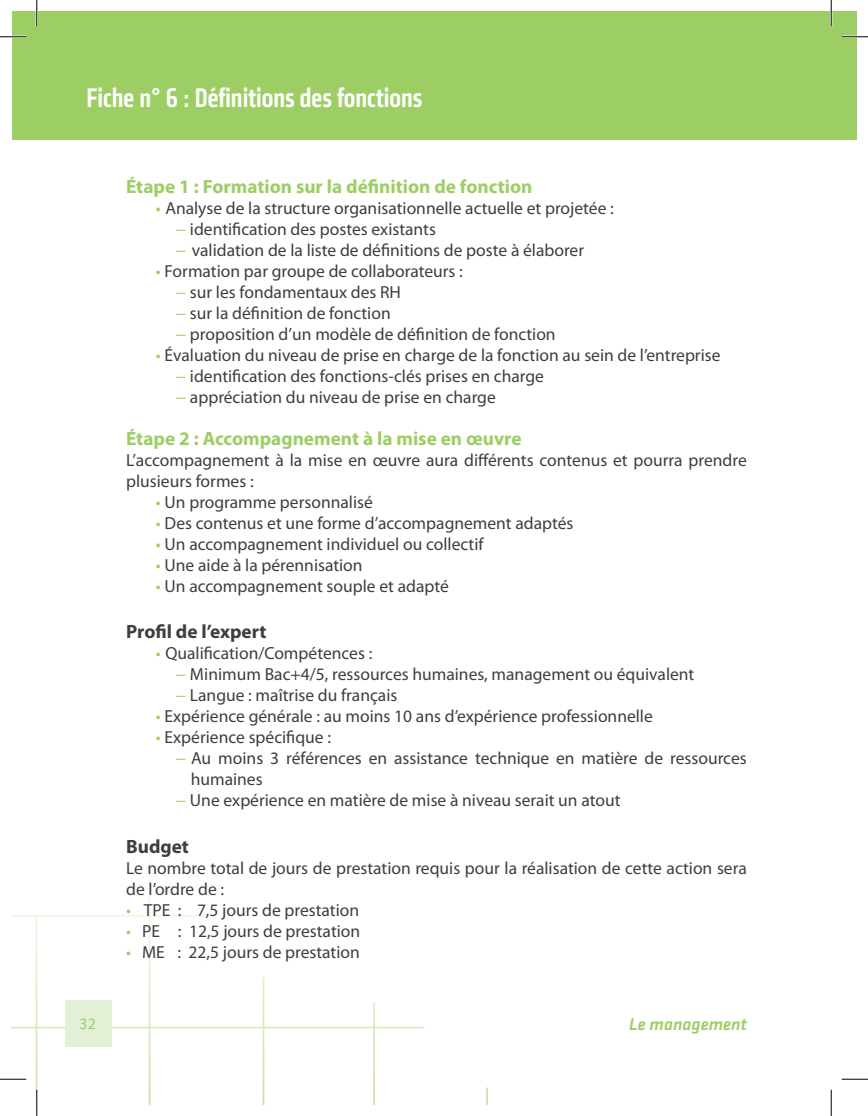
<style>
.page{position:relative;width:868px;height:1116px;background:#fff}
.page>*{position:absolute;margin:0;border:0;box-sizing:border-box;transform-origin:0 0}
.t1{font:500 condensed 28px "Klavika CH";color:#fff}
.t2{font:700 19.25px "Myriad Pro";color:#9dce65}
.t3{font:700 19.25px "Myriad Pro";color:#3e3e3f}
.t4{font:17.5px/21px "Myriad Pro";color:#3e3e3f}
.t5{font:17.5px "Klavika Medium Italic OSF";color:#9dce65}
.t6{font:15.75px "Myriad Pro";color:#9dce65}
.s1{color:#9dce65}
</style>
<div class="page">
<svg style="left:486px;top:1087px;width:1px;height:16px"></svg>
<hr style="left:373px;top:1002px;width:2px;height:101px;background:#9dce65">
<hr style="left:262px;top:976px;width:2px;height:127px;background:#9dce65">
<hr style="left:149px;top:838px;width:1px;height:265px;background:#9dce65">
<hr style="left:36px;top:915px;width:1px;height:188px;background:#9dce65">
<hr style="left:12px;top:914px;width:195px;height:2px;background:#9dce65">
<hr style="left:12px;top:1026px;width:412px;height:2px;background:#9dce65">
<hr style="left:12px;top:1115px;width:582px;height:1px;background:#9dce65">
<hr style="left:12px;top:915px;width:1px;height:188px;background:#9dce65">
<div style="left:66px;top:999px;width:46px;height:47px;background:#e3f0d5"></div>
<div style="left:12px;top:12px;width:842px;height:128px;background:#9dce65"></div>
<div style="left:830px;top:12px;width:25px;height:128px;background:#9dce65"></div>
<hr style="left:0;top:36px;width:26px;height:2px;background:#fff">
<hr style="left:841px;top:36px;width:26px;height:2px;background:#fff">
<hr style="left:0;top:1077px;width:26px;height:3px;background:#fff">
<hr style="left:36px;top:0;width:2px;height:26px;background:#fff">
<hr style="left:829px;top:0;width:3px;height:26px;background:#fff">
<svg style="left:0;top:36px;width:26px;height:1px"></svg>
<svg style="left:841px;top:36px;width:26px;height:1px"></svg>
<svg style="left:0;top:1078px;width:26px;height:1px"></svg>
<svg style="left:841px;top:1078px;width:26px;height:1px"></svg>
<svg style="left:36px;top:0;width:1px;height:26px"></svg>
<svg style="left:36px;top:1089px;width:1px;height:26px"></svg>
<svg style="left:830px;top:0;width:1px;height:26px"></svg>
<svg style="left:830px;top:1089px;width:1px;height:26px"></svg>
<h1 class="t1" style="left:86px;top:81px;width:337px">Fiche n° 6 : Définitions des fonctions</h1>
<p class="t2" style="left:126px;top:174px;width:407px">Étape 1 : Formation sur la définition de fonction</p>
<p class="t4" style="left:176px;top:197px;width:439px;text-indent:-20px"><span class="s1">•</span> Analyse de la structure organisationnelle actuelle et projetée : <span class="s1">−</span> identification des postes existants<br><span class="s1">−</span> validation de la liste de définitions de poste à élaborer</p>
<p class="t4" style="left:176px;top:260px;width:381px;text-indent:-20px"><span class="s1">•</span> Formation par groupe de collaborateurs :<br><span class="s1">−</span> sur les fondamentaux des RH<br><span class="s1">−</span> sur la définition de fonction<br><span class="s1">−</span> proposition d’un modèle de définition de fonction</p>
<p class="t4" style="left:176px;top:344px;width:546px;text-indent:-20px"><span class="s1">•</span> Évaluation du niveau de prise en charge de la fonction au sein de l’entreprise <span class="s1">−</span> identification des fonctions-clés prises en charge<br><span class="s1">−</span> appréciation du niveau de prise en charge</p>
<p class="t2" style="left:126px;top:426px;width:397px">Étape 2 : Accompagnement à la mise en œuvre</p>
<p class="t4" style="left:126px;top:449px;width:622px">L’accompagnement à la mise en œuvre aura différents contenus et pourra prendre plusieurs formes :</p>
<p class="t4" style="left:156px;top:491px;width:218px"><span class="s1">•</span> Un programme personnalisé</p>
<p class="t4" style="left:156px;top:512px;width:419px"><span class="s1">•</span> Des contenus et une forme d’accompagnement adaptés</p>
<p class="t4" style="left:156px;top:533px;width:329px"><span class="s1">•</span> Un accompagnement individuel ou collectif</p>
<p class="t4" style="left:156px;top:554px;width:208px"><span class="s1">•</span> Une aide à la pérennisation</p>
<p class="t4" style="left:156px;top:575px;width:294px"><span class="s1">•</span> Un accompagnement souple et adapté</p>
<p class="t3" style="left:126px;top:619px;width:142px">Profil de l’expert</p>
<p class="t4" style="left:176px;top:642px;width:520px;text-indent:-20px"><span class="s1">•</span> Qualification/Compétences :<br><span class="s1">−</span> Minimum Bac+4/5, ressources humaines, management ou équivalent <span class="s1">−</span> Langue : maîtrise du français</p>
<p class="t4" style="left:156px;top:705px;width:498px"><span class="s1">•</span> Expérience générale : au moins 10 ans d’expérience professionnelle</p>
<p class="t4" style="left:156px;top:726px;width:176px"><span class="s1">•</span> Expérience spécifique :</p>
<p class="t4" style="left:176px;top:747px;width:572px"><span class="s1">−</span> Au moins 3 références en assistance technique en matière de ressources</p>
<p class="t4" style="left:191px;top:768px;width:73px">humaines</p>
<p class="t4" style="left:176px;top:789px;width:446px"><span class="s1">−</span> Une expérience en matière de mise à niveau serait un atout</p>
<p class="t3" style="left:126px;top:833px;width:64px">Budget</p>
<p class="t4" style="left:126px;top:856px;width:622px">Le nombre total de jours de prestation requis pour la réalisation de cette action sera de l’ordre de :</p>
<p class="t4" style="left:126px;top:898px;width:234px"><span class="s1">•</span> TPE : 7,5 jours de prestation</p>
<p class="t4" style="left:126px;top:919px;width:235px"><span class="s1">•</span> PE : 12,5 jours de prestation</p>
<p class="t4" style="left:126px;top:940px;width:235px"><span class="s1">•</span> ME : 22,5 jours de prestation</p>
<p class="t6" style="left:80px;top:1014px;width:18px">32</p>
<p class="t5" style="left:628px;top:1014px;width:119px">Le management</p>
</div>
